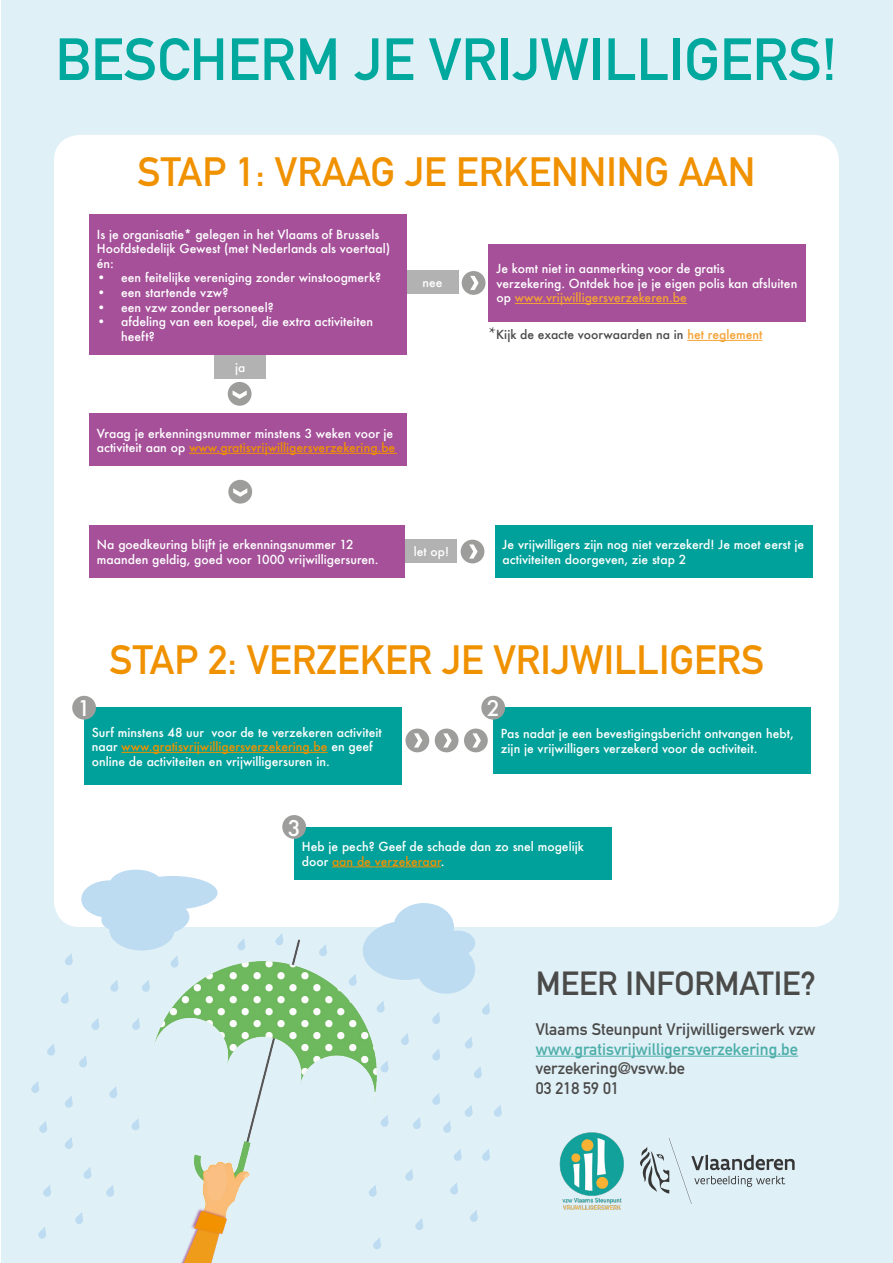
<style>
.page{position:relative;width:893px;height:1263px;background:#fff}
.page>*{position:absolute;margin:0;border:0;box-sizing:border-box;transform-origin:0 0}
.t1{font:700 58.5px "DIN Alternate";color:#00a89e}
.t2{font:700 40.35px "DIN Alternate";color:#f09100}
.t3{font:700 33px "DIN Alternate";color:#4a4a49}
.t4{font:500 21px "Futura";color:#fff}
.t5{font:700 16.5px/19.8px "DIN Alternate";color:#4a4a49}
.t6{font:700 16.5px "DIN Alternate";color:#4caea9}
.t7{font:500 12.15px/14.5px "Futura";color:#fff}
.t8{font:500 12.15px "Futura";color:#4a4a49}
.t9{font:500 12px "Futura";color:#fff}
.s1{color:#f09100}
.s2{color:#f4a234}
.s3{font-family:"Minion Pro";font-weight:400;font-size:18px}
</style>
<div class="page">
<div style="left:1px;top:0;width:892px;height:1263px;background:#e0f0f7"></div>
<div style="left:54px;top:135px;width:785px;height:792px;background:#fff;border-radius:26px"></div>
<img style="left:559px;top:1132px;width:65px;height:78px">
<svg style="left:640px;top:1138px;width:155px;height:66px"></svg>
<div style="left:489px;top:244px;width:317px;height:78px;background:#a55099"></div>
<hr style="left:515px;top:303px;width:172px;height:1px;background:#f4a234">
<div style="left:89px;top:525px;width:316px;height:53px;background:#a55099"></div>
<div style="left:89px;top:413px;width:318px;height:53px;background:#a55099"></div>
<hr style="left:189px;top:453px;width:208px;height:1px;background:#f09100">
<div style="left:89px;top:215px;width:318px;height:140px;background:#a55099"></div>
<div style="left:495px;top:525px;width:317px;height:53px;background:#00a19a"></div>
<div style="left:407px;top:271px;width:51px;height:23px;background:#b3b2b2"></div>
<div style="left:462px;top:271px;width:23px;height:24px;background:#9d9d9c;border-radius:50%"></div>
<svg style="left:470px;top:276px;width:9px;height:14px"></svg>
<div style="left:214px;top:355px;width:52px;height:24px;background:#b3b2b2"></div>
<div style="left:228px;top:382px;width:24px;height:24px;background:#9d9d9c;border-radius:50%"></div>
<svg style="left:233px;top:390px;width:14px;height:9px"></svg>
<div style="left:228px;top:480px;width:24px;height:24px;background:#9d9d9c;border-radius:50%"></div>
<svg style="left:233px;top:488px;width:14px;height:9px"></svg>
<div style="left:405px;top:539px;width:52px;height:24px;background:#b3b2b2"></div>
<div style="left:461px;top:540px;width:23px;height:23px;background:#9d9d9c;border-radius:50%"></div>
<svg style="left:469px;top:544px;width:9px;height:15px"></svg>
<div style="left:84px;top:707px;width:317px;height:78px;background:#00a19a"></div>
<hr style="left:121px;top:752px;width:207px;height:1px;background:#f09100">
<div style="left:493px;top:707px;width:317px;height:67px;background:#00a19a"></div>
<div style="left:294px;top:827px;width:317px;height:53px;background:#00a19a"></div>
<hr style="left:332px;top:866px;width:109px;height:1px;background:#f09100">
<div style="left:405px;top:728px;width:24px;height:24px;background:#9d9d9c;border-radius:50%"></div>
<svg style="left:414px;top:733px;width:8px;height:14px"></svg>
<div style="left:435px;top:728px;width:23px;height:24px;background:#9d9d9c;border-radius:50%"></div>
<svg style="left:443px;top:733px;width:9px;height:14px"></svg>
<div style="left:464px;top:728px;width:24px;height:24px;background:#9d9d9c;border-radius:50%"></div>
<svg style="left:472px;top:733px;width:9px;height:14px"></svg>
<div style="left:72px;top:696px;width:24px;height:24px;background:#9d9d9c;border-radius:50%"></div>
<div style="left:481px;top:696px;width:24px;height:24px;background:#9d9d9c;border-radius:50%"></div>
<div style="left:282px;top:815px;width:24px;height:24px;background:#9d9d9c;border-radius:50%"></div>
<hr style="left:536px;top:1056px;width:262px;height:1px;background:#4caea9">
<div style="left:109px;top:870px;width:54px;height:29px;background:#bddcf1;border-radius:50%"></div>
<img style="left:31px;top:874px;width:470px;height:389px">
<hr style="left:687px;top:340px;width:75px;height:1px;background:#f4a234">
<h1 class="t1" style="left:55px;top:15px;width:783px">BESCHERM JE VRIJWILLIGERS!</h1>
<h2 class="t2" style="left:138px;top:142px;width:619px">STAP 1: VRAAG JE ERKENNING AAN</h2>
<p class="t7" style="left:97px;top:227px;width:295px">Is je organisatie* gelegen in het Vlaams of Brussels<br>Hoofdstedelijk Gewest (met Nederlands als voertaal) én:</p>
<p class="t7" style="left:97px;top:271px;width:286px">• een feitelijke vereniging zonder winstoogmerk?</p>
<p class="t7" style="left:97px;top:285px;width:133px">• een startende vzw?</p>
<p class="t7" style="left:97px;top:300px;width:178px">• een vzw zonder personeel?</p>
<p class="t7" style="left:121px;top:314px;width:253px;text-indent:-24px">• afdeling van een koepel, die extra activiteiten heeft?</p>
<p class="t9" style="left:235px;top:359px;width:12px">ja</p>
<p class="t7" style="left:97px;top:426px;width:300px">Vraag je erkenningsnummer minstens 3 weken voor je activiteit aan op <span class="s1">www.gratisvrijwilligersverzekering.be</span></p>
<p class="t9" style="left:423px;top:275px;width:21px">nee</p>
<p class="t7" style="left:97px;top:537px;width:283px">Na goedkeuring blijft je erkenningsnummer 12 maanden geldig, goed voor 1000 vrijwilligersuren.</p>
<p class="t9" style="left:414px;top:543px;width:37px">let op!</p>
<p class="t7" style="left:496px;top:261px;width:302px">Je komt niet in aanmerking voor de gratis<br>verzekering. Ontdek hoe je je eigen polis kan afsluiten op <span class="s2">www.vrijwilligersverzekeren.be</span></p>
<p class="t8" style="left:489px;top:326px;width:275px"><span class="s3">*</span>Kijk de exacte voorwaarden na in <span class="s2">het reglement</span></p>
<p class="t7" style="left:503px;top:537px;width:303px">Je vrijwilligers zijn nog niet verzekerd! Je moet eerst je activiteiten doorgeven, zie stap 2</p>
<h2 class="t2" style="left:110px;top:629px;width:656px">STAP 2: VERZEKER JE VRIJWILLIGERS</h2>
<h3 class="t4" style="left:78px;top:694px;width:14px">1</h3>
<h3 class="t4" style="left:487px;top:694px;width:14px">2</h3>
<p class="t7" style="left:92px;top:725px;width:292px">Surf minstens 48 uur voor de te verzekeren activiteit naar <span class="s1">www.gratisvrijwilligersverzekering.be</span> en geef online de activiteiten en vrijwilligersuren in.</p>
<p class="t7" style="left:501px;top:726px;width:294px">Pas nadat je een bevestigingsbericht ontvangen hebt, zijn je vrijwilligers verzekerd voor de activiteit.</p>
<h3 class="t4" style="left:288px;top:813px;width:14px">3</h3>
<p class="t7" style="left:302px;top:839px;width:284px">Heb je pech? Geef de schade dan zo snel mogelijk door <span class="s1">aan de verzekeraar</span>.</p>
<h3 class="t3" style="left:536px;top:958px;width:282px">MEER INFORMATIE?</h3>
<h3 class="t5" style="left:536px;top:1018px;width:281px">Vlaams Steunpunt Vrijwilligerswerk vzw</h3>
<h3 class="t6" style="left:536px;top:1036px;width:264px">www.gratisvrijwilligersverzekering.be</h3>
<h3 class="t5" style="left:536px;top:1057px;width:151px">verzekering@vsvw.be<br>03 218 59 01</h3>
</div>
